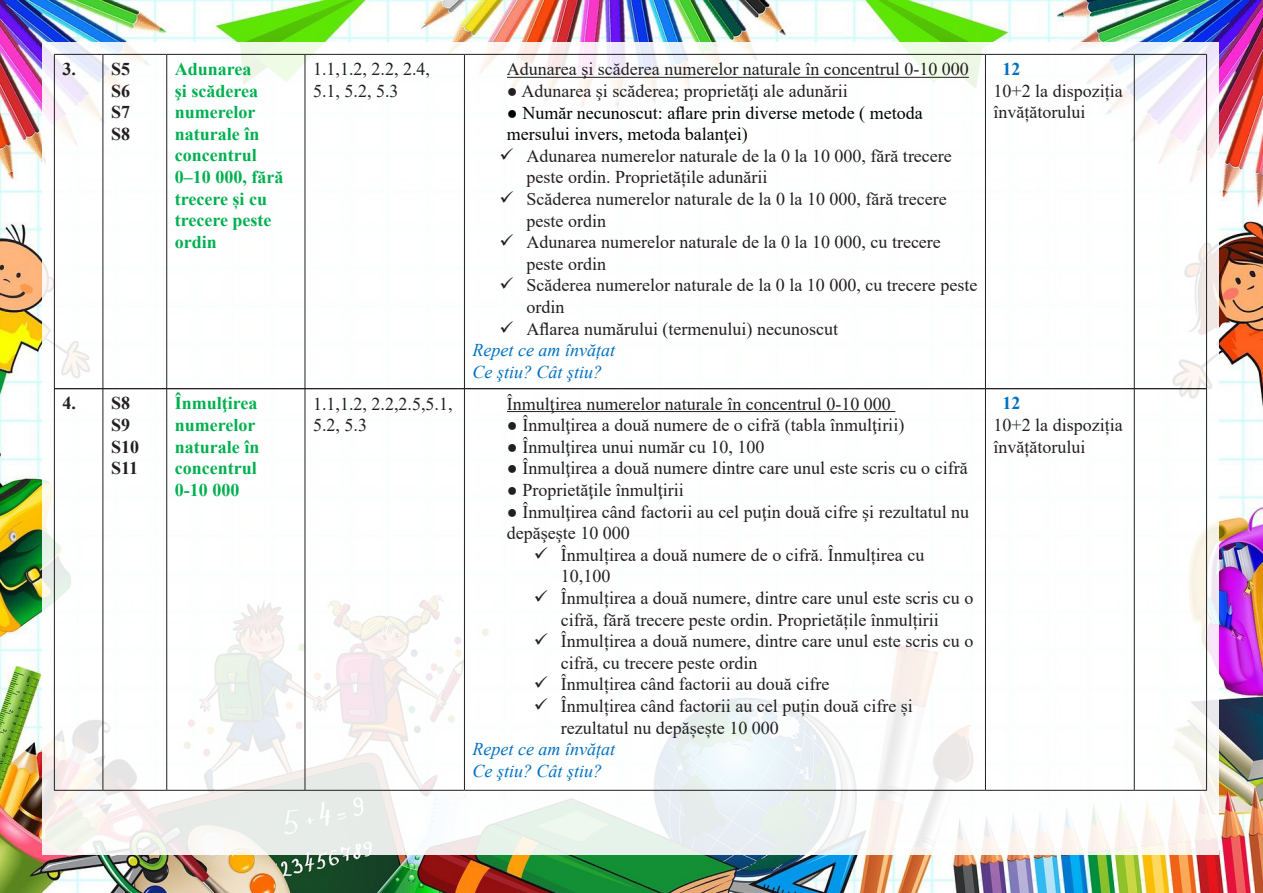
<style>
.page{position:relative;width:1263px;height:893px;background:#fff}
.page>*{position:absolute;margin:0;border:0;box-sizing:border-box;transform-origin:0 0}
.t1{font:18px/21.6px "Times New Roman";color:#231f20}
.t2{font:700 18px/21.6px "Times New Roman";color:#00b050}
.Default{font:18px/21.6px "Times New Roman";color:#000}
.Default-2{font:italic 18px "Times New Roman";color:#0070c0}
.t3{font:700 18px "Times New Roman";color:#231f20}
.t4{font:700 18px "Times New Roman";color:#0070c0}
</style>
<div class="page">
<img style="left:0;top:0;width:1263px;height:893px">
<div style="left:43px;top:43px;width:1176px;height:812px;background:#fff"></div>
<hr style="left:54px;top:54px;width:49px;height:1px;background:#231f20">
<hr style="left:54px;top:55px;width:1px;height:333px;background:#231f20">
<hr style="left:103px;top:54px;width:64px;height:1px;background:#231f20">
<hr style="left:103px;top:55px;width:1px;height:333px;background:#231f20">
<hr style="left:167px;top:54px;width:138px;height:1px;background:#231f20">
<hr style="left:166px;top:55px;width:1px;height:333px;background:#231f20">
<hr style="left:305px;top:54px;width:159px;height:1px;background:#231f20">
<hr style="left:305px;top:55px;width:1px;height:333px;background:#231f20">
<hr style="left:464px;top:54px;width:521px;height:1px;background:#231f20">
<hr style="left:464px;top:55px;width:1px;height:333px;background:#231f20">
<hr style="left:985px;top:54px;width:149px;height:1px;background:#231f20">
<hr style="left:985px;top:55px;width:1px;height:333px;background:#231f20">
<hr style="left:1134px;top:54px;width:73px;height:1px;background:#231f20">
<hr style="left:1134px;top:55px;width:1px;height:333px;background:#231f20">
<hr style="left:1206px;top:55px;width:1px;height:333px;background:#231f20">
<hr style="left:507px;top:77px;width:462px;height:1px;background:#231f20">
<hr style="left:54px;top:388px;width:49px;height:1px;background:#231f20">
<hr style="left:54px;top:389px;width:1px;height:401px;background:#231f20">
<hr style="left:103px;top:388px;width:64px;height:1px;background:#231f20">
<hr style="left:103px;top:389px;width:1px;height:401px;background:#231f20">
<hr style="left:167px;top:388px;width:138px;height:1px;background:#231f20">
<hr style="left:166px;top:389px;width:1px;height:401px;background:#231f20">
<hr style="left:305px;top:388px;width:159px;height:1px;background:#231f20">
<hr style="left:305px;top:389px;width:1px;height:401px;background:#231f20">
<hr style="left:464px;top:388px;width:521px;height:1px;background:#231f20">
<hr style="left:464px;top:389px;width:1px;height:401px;background:#231f20">
<hr style="left:985px;top:388px;width:149px;height:1px;background:#231f20">
<hr style="left:985px;top:389px;width:1px;height:401px;background:#231f20">
<hr style="left:1134px;top:388px;width:73px;height:1px;background:#231f20">
<hr style="left:1134px;top:389px;width:1px;height:401px;background:#231f20">
<hr style="left:1206px;top:389px;width:1px;height:401px;background:#231f20">
<hr style="left:54px;top:790px;width:49px;height:1px;background:#231f20">
<hr style="left:103px;top:790px;width:64px;height:1px;background:#231f20">
<hr style="left:167px;top:790px;width:138px;height:1px;background:#231f20">
<hr style="left:305px;top:790px;width:159px;height:1px;background:#231f20">
<hr style="left:464px;top:790px;width:521px;height:1px;background:#231f20">
<hr style="left:985px;top:790px;width:149px;height:1px;background:#231f20">
<hr style="left:1134px;top:790px;width:73px;height:1px;background:#231f20">
<hr style="left:507px;top:411px;width:388px;height:1px;background:#231f20">
<p class="t3" style="left:62px;top:56px;width:15px">3.</p>
<p class="t3" style="left:111px;top:56px;width:21px">S5</p>
<p class="t3" style="left:111px;top:78px;width:21px">S6</p>
<p class="t3" style="left:111px;top:99px;width:21px">S7</p>
<p class="t3" style="left:111px;top:121px;width:21px">S8</p>
<p class="t3" style="left:62px;top:390px;width:15px">4.</p>
<p class="t3" style="left:111px;top:390px;width:21px">S8</p>
<p class="t3" style="left:111px;top:412px;width:21px">S9</p>
<p class="t3" style="left:111px;top:433px;width:30px">S10</p>
<p class="t3" style="left:111px;top:455px;width:29px">S11</p>
<p class="t2" style="left:175px;top:58px;width:86px">Adunarea şi scăderea numerelor naturale în concentrul</p>
<p class="t2" style="left:175px;top:166px;width:110px">0–10 000, fără trecere și cu trecere peste ordin</p>
<p class="t2" style="left:175px;top:392px;width:86px">Înmulţirea numerelor naturale în concentrul</p>
<p class="t2" style="left:175px;top:478px;width:66px">0-10 000</p>
<p class="t1" style="left:313px;top:58px;width:118px">1.1,1.2, 2.2, 2.4,<br>5.1, 5.2, 5.3</p>
<p class="t1" style="left:507px;top:58px;width:463px">Adunarea şi scăderea numerelor naturale în concentrul 0-10 000</p>
<p class="t1" style="left:507px;top:80px;width:342px">● Adunarea şi scăderea; proprietăţi ale adunării</p>
<p class="Default" style="left:507px;top:101px;width:417px">● Număr necunoscut: aflare prin diverse metode ( metoda mersului invers, metoda balanţei)</p>
<p class="t1" style="left:526px;top:144px;width:427px;text-indent:-27px">✓ Adunarea numerelor naturale de la 0 la 10 000, fără trecere peste ordin. Proprietățile adunării</p>
<p class="t1" style="left:526px;top:188px;width:422px;text-indent:-27px">✓ Scăderea numerelor naturale de la 0 la 10 000, fără trecere peste ordin</p>
<p class="t1" style="left:526px;top:231px;width:416px;text-indent:-27px">✓ Adunarea numerelor naturale de la 0 la 10 000, cu trecere peste ordin</p>
<p class="t1" style="left:526px;top:274px;width:452px;text-indent:-27px">✓ Scăderea numerelor naturale de la 0 la 10 000, cu trecere peste ordin</p>
<p class="t1" style="left:499px;top:317px;width:340px">✓ Aflarea numărului (termenului) necunoscut</p>
<p class="Default-2" style="left:472px;top:338px;width:144px">Repet ce am învățat</p>
<p class="Default-2" style="left:472px;top:359px;width:131px">Ce ştiu? Cât ştiu?</p>
<p class="t1" style="left:313px;top:392px;width:141px">1.1,1.2, 2.2,2.5,5.1,<br>5.2, 5.3</p>
<p class="t1" style="left:507px;top:392px;width:385px">Înmulţirea numerelor naturale în concentrul 0-10 000</p>
<p class="t1" style="left:507px;top:414px;width:399px">● Înmulţirea a două numere de o cifră (tabla înmulţirii)</p>
<p class="t1" style="left:507px;top:435px;width:259px">● Înmulţirea unui număr cu 10, 100</p>
<p class="t1" style="left:507px;top:457px;width:462px">● Înmulţirea a două numere dintre care unul este scris cu o cifră</p>
<p class="t1" style="left:507px;top:479px;width:178px">● Proprietăţile înmulţirii</p>
<p class="t1" style="left:507px;top:500px;width:464px">● Înmulţirea când factorii au cel puţin două cifre şi rezultatul nu depăşeşte 10 000</p>
<p class="t1" style="left:561px;top:543px;width:365px;text-indent:-27px">✓ Înmulțirea a două numere de o cifră. Înmulțirea cu<br>10,100</p>
<p class="t1" style="left:534px;top:587px;width:441px;text-align:center">✓ Înmulțirea a două numere, dintre care unul este scris cu o cifră, fără trecere peste ordin. Proprietățile înmulțirii</p>
<p class="t1" style="left:561px;top:630px;width:414px;text-indent:-27px">✓ Înmulțirea a două numere, dintre care unul este scris cu o cifră, cu trecere peste ordin</p>
<p class="t1" style="left:534px;top:673px;width:297px">✓ Înmulțirea când factorii au două cifre</p>
<p class="t1" style="left:561px;top:695px;width:353px;text-indent:-27px">✓ Înmulțirea când factorii au cel puțin două cifre și rezultatul nu depășește 10 000</p>
<p class="Default-2" style="left:472px;top:737px;width:144px">Repet ce am învățat</p>
<p class="Default-2" style="left:472px;top:758px;width:131px">Ce ştiu? Cât ştiu?</p>
<p class="t4" style="left:1002px;top:56px;width:19px">12</p>
<p class="t1" style="left:993px;top:79px;width:131px">10+2 la dispoziția învățătorului</p>
<p class="t4" style="left:1002px;top:390px;width:19px">12</p>
<p class="t1" style="left:993px;top:413px;width:131px">10+2 la dispoziția învățătorului</p>
</div>
